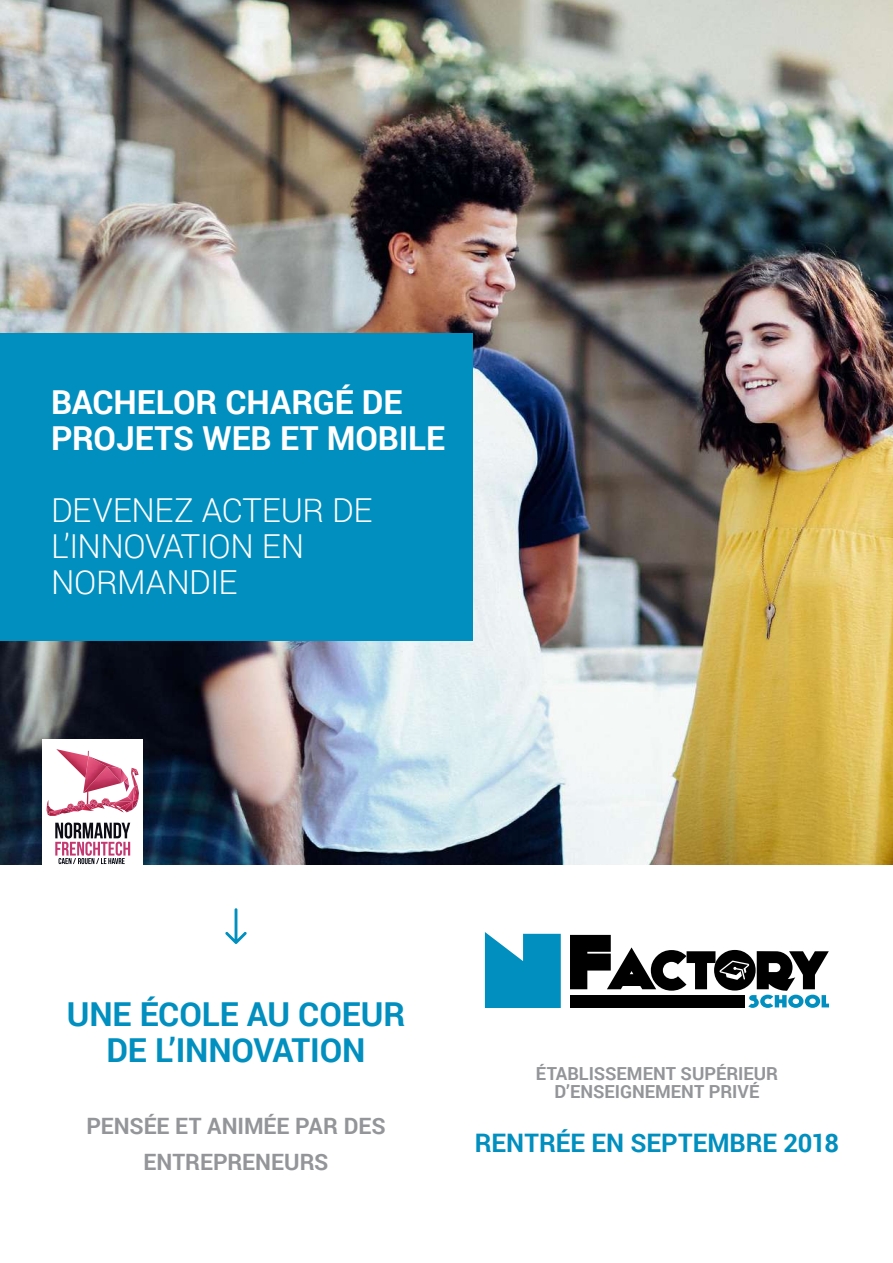
<style>
.page{position:relative;width:893px;height:1263px;background:#fff}
.page>*{position:absolute;margin:0;border:0;box-sizing:border-box;transform-origin:0 0}
.t1{font:300 33px/36px "Roboto";letter-spacing:-.01em;color:#fff}
.t2{font:700 33px/36px "Roboto";letter-spacing:-.005em;color:#fff}
.t3{font:700 33px/36px "Roboto";letter-spacing:-.005em;color:#008fbf;text-align:center}
.t4{font:700 25.5px "Roboto";color:#008fbf}
.t5{font:700 22.5px/36px "Roboto";color:#939598;text-align:center}
.t6{font:700 18px/18px "Roboto";color:#939598;text-align:center}
</style>
<div class="page">
<img style="left:0;top:0;width:893px;height:864px">
<div style="left:0;top:334px;width:472px;height:307px;background:#008fbf"></div>
<svg style="left:225px;top:908px;width:22px;height:36px"></svg>
<div style="left:43px;top:739px;width:100px;height:135px;background:#fff"></div>
<img style="left:56px;top:749px;width:33px;height:2px">
<svg style="left:47px;top:751px;width:92px;height:65px"></svg>
<svg style="left:55px;top:822px;width:75px;height:42px"></svg>
<svg style="left:485px;top:932px;width:76px;height:76px"></svg>
<svg style="left:570px;top:935px;width:259px;height:73px"></svg>
<h1 class="t2" style="left:51px;top:383px;width:395px">BACHELOR CHARGÉ DE<br>PROJETS WEB ET MOBILE</h1>
<h1 class="t1" style="left:51px;top:491px;width:323px">DEVENEZ ACTEUR DE<br>L’INNOVATION EN<br>NORMANDIE</h1>
<h1 class="t3" style="left:67px;top:995px;width:340px">UNE ÉCOLE AU COEUR<br>DE L’INNOVATION</h1>
<p class="t5" style="left:86px;top:1107px;width:301px">PENSÉE ET ANIMÉE PAR DES<br>ENTREPRENEURS</p>
<p class="t6" style="left:536px;top:1064px;width:244px">ÉTABLISSEMENT SUPÉRIEUR<br>D’ENSEIGNEMENT PRIVÉ</p>
<h2 class="t4" style="left:475px;top:1125px;width:366px">RENTRÉE EN SEPTEMBRE 2018</h2>
</div>
